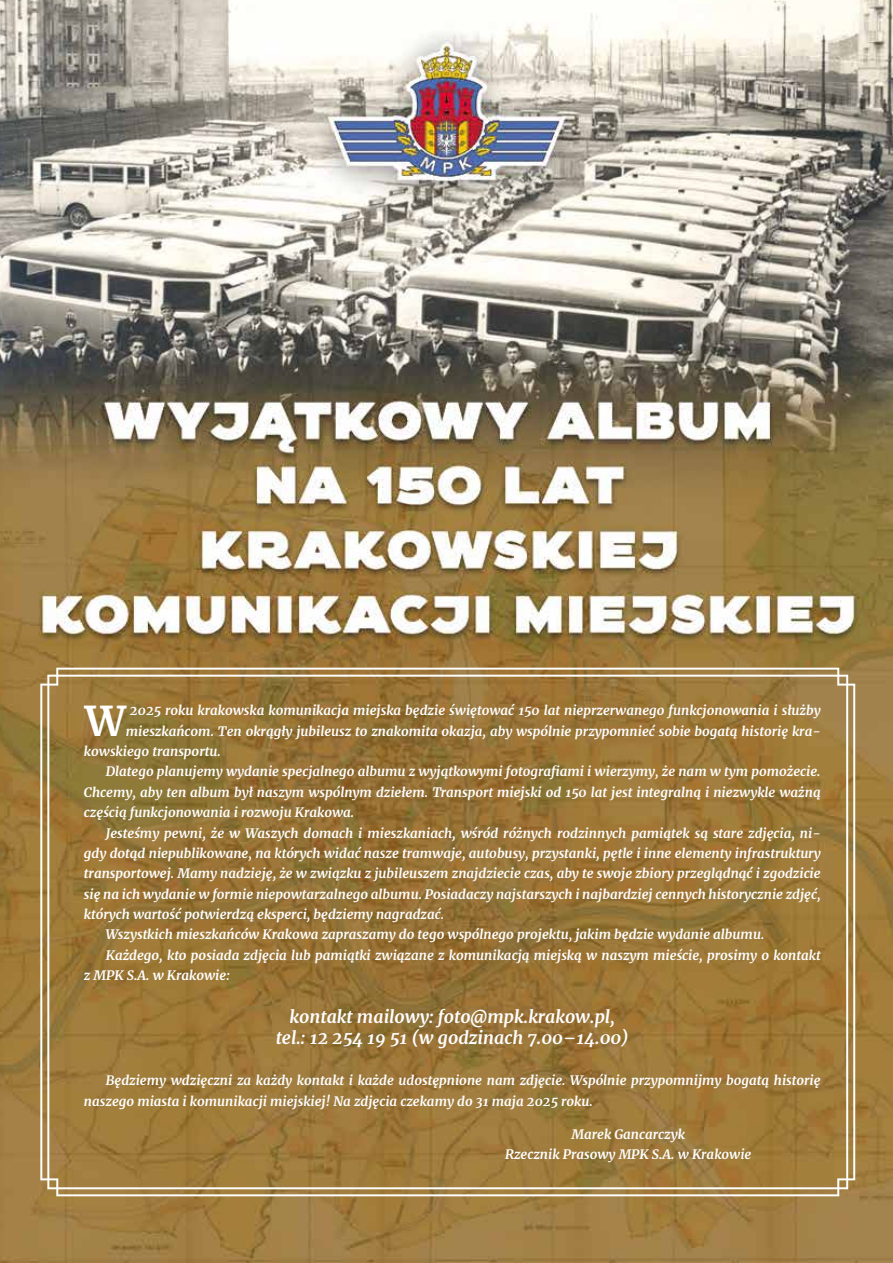
<style>
.page{position:relative;width:893px;height:1263px;background:#fff}
.page>*{position:absolute;margin:0;border:0;box-sizing:border-box;transform-origin:0 0}
.t1{font:700 40.5px "Merriweather";color:#fff}
.t2{font:italic 700 17.4px/21.9px "Merriweather";color:#fff;text-align:center}
.t3{font:italic 700 13.05px/20.4px "Merriweather";color:#fff}
</style>
<div class="page">
<img style="left:0;top:0;width:893px;height:1263px">
<svg style="left:40px;top:668px;width:815px;height:528px;background:#9b783b"></svg>
<h1 class="t1" style="left:85px;top:693px;width:43px">W</h1>
<p class="t3" style="left:130px;top:700px;width:692px">2025 roku krakowska komunikacja miejska będzie świętować 150 lat nieprzerwanego funkcjonowania i służby</p>
<p class="t3" style="left:126px;top:720px;width:696px">mieszkańcom. Ten okrągły jubileusz to znakomita okazja, aby wspólnie przypomnieć sobie bogatą historię kra-</p>
<p class="t3" style="left:84px;top:741px;width:138px">kowskiego transportu.</p>
<p class="t3" style="left:106px;top:761px;width:716px">Dlatego planujemy wydanie specjalnego albumu z wyjątkowymi fotografiami i wierzymy, że nam w tym pomożecie.</p>
<p class="t3" style="left:84px;top:781px;width:738px">Chcemy, aby ten album był naszym wspólnym dziełem. Transport miejski od 150 lat jest integralną i niezwykle ważną</p>
<p class="t3" style="left:84px;top:802px;width:272px">częścią funkcjonowania i rozwoju Krakowa.</p>
<p class="t3" style="left:106px;top:822px;width:716px">Jesteśmy pewni, że w Waszych domach i mieszkaniach, wśród różnych rodzinnych pamiątek są stare zdjęcia, ni-</p>
<p class="t3" style="left:84px;top:843px;width:738px">gdy dotąd niepublikowane, na których widać nasze tramwaje, autobusy, przystanki, pętle i inne elementy infrastruktury</p>
<p class="t3" style="left:84px;top:863px;width:738px">transportowej. Mamy nadzieję, że w związku z jubileuszem znajdziecie czas, aby te swoje zbiory przeglądnąć i zgodzicie</p>
<p class="t3" style="left:84px;top:883px;width:738px">się na ich wydanie w formie niepowtarzalnego albumu. Posiadaczy najstarszych i najbardziej cennych historycznie zdjęć,</p>
<p class="t3" style="left:84px;top:904px;width:362px">których wartość potwierdzą eksperci, będziemy nagradzać.</p>
<p class="t3" style="left:106px;top:924px;width:660px">Wszystkich mieszkańców Krakowa zapraszamy do tego wspólnego projektu, jakim będzie wydanie albumu.</p>
<p class="t3" style="left:106px;top:944px;width:716px">Każdego, kto posiada zdjęcia lub pamiątki związane z komunikacją miejską w naszym mieście, prosimy o kontakt</p>
<p class="t3" style="left:84px;top:965px;width:147px">z MPK S.A. w Krakowie:</p>
<h2 class="t2" style="left:276px;top:1005px;width:355px">kontakt mailowy: foto@mpk.krakow.pl, tel.: 12 254 19 51 (w godzinach 7.00–14.00)</h2>
<p class="t3" style="left:84px;top:1070px;width:738px;text-indent:22px">Będziemy wdzięczni za każdy kontakt i każde udostępnione nam zdjęcie. Wspólnie przypomnijmy bogatą historię naszego miasta i komunikacji miejskiej! Na zdjęcia czekamy do 31 maja 2025 roku.</p>
<p class="t3" style="left:505px;top:1123px;width:248px;text-align:center">Marek Gancarczyk<br>Rzecznik Prasowy MPK S.A. w Krakowie</p>
</div>
